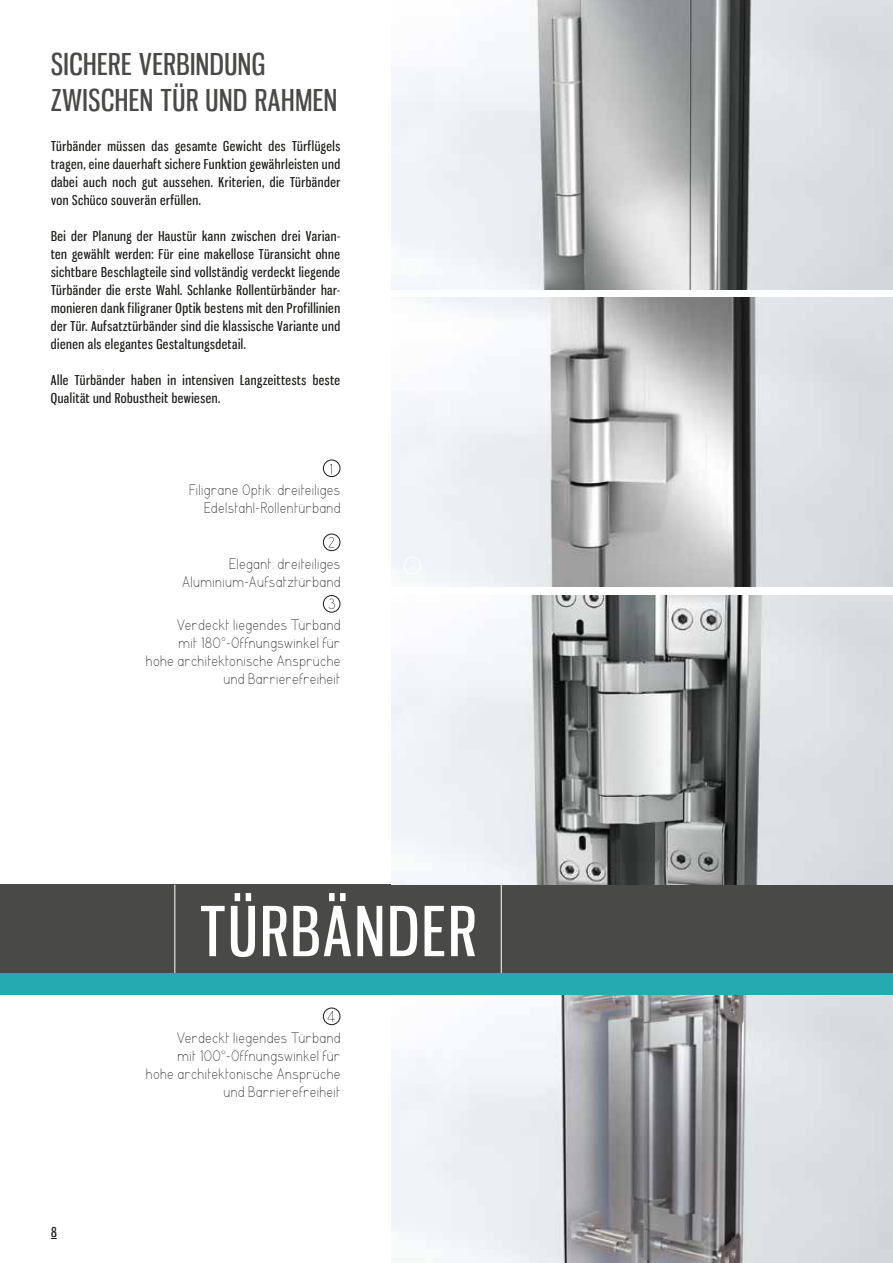
<style>
.page{position:relative;width:893px;height:1263px;background:#fff}
.page>*{position:absolute;margin:0;border:0;box-sizing:border-box;transform-origin:0 0}
.t1{font:67.5px "Gnuolane Rg";letter-spacing:.04em;color:#fff}
.t2{font:30px "Gnuolane Rg";color:#494948}
.t3{font:300 condensed 15px/18px "Grutch Grotesk";letter-spacing:.06em;color:#1a1a18;text-align:right}
.t4{font:13.5px/18px "Gnuolane Rg";letter-spacing:.04em;color:#1a1a18;text-align:justify}
</style>
<div class="page">
<div style="left:0;top:884px;width:893px;height:90px;background:#494948"></div>
<hr style="left:501px;top:884px;width:1px;height:90px;background:#fff">
<hr style="left:175px;top:884px;width:1px;height:90px;background:#fff">
<img style="left:391px;top:995px;width:502px;height:268px">
<img style="left:391px;top:595px;width:502px;height:289px">
<img style="left:391px;top:0;width:502px;height:289px">
<img style="left:391px;top:298px;width:502px;height:289px">
<svg style="left:411px;top:263px;width:2px;height:11px"></svg>
<div style="left:404px;top:259px;width:17px;height:17px;border:1px solid #fff;border-radius:50%"></div>
<svg style="left:408px;top:1011px;width:8px;height:10px"></svg>
<div style="left:404px;top:1008px;width:17px;height:17px;border:1px solid #fff;border-radius:50%"></div>
<svg style="left:327px;top:1011px;width:8px;height:10px"></svg>
<div style="left:323px;top:1008px;width:17px;height:17px;border:1px solid #1a1a18;border-radius:50%"></div>
<svg style="left:409px;top:560px;width:6px;height:11px"></svg>
<div style="left:404px;top:557px;width:17px;height:17px;border:1px solid #fff;border-radius:50%"></div>
<svg style="left:409px;top:611px;width:7px;height:11px"></svg>
<div style="left:404px;top:608px;width:17px;height:17px;border:1px solid #fff;border-radius:50%"></div>
<svg style="left:330px;top:464px;width:2px;height:10px"></svg>
<div style="left:323px;top:460px;width:17px;height:17px;border:1px solid #1a1a18;border-radius:50%"></div>
<svg style="left:329px;top:537px;width:5px;height:10px"></svg>
<div style="left:323px;top:534px;width:17px;height:17px;border:1px solid #1a1a18;border-radius:50%"></div>
<svg style="left:329px;top:598px;width:6px;height:11px"></svg>
<div style="left:323px;top:595px;width:17px;height:17px;border:1px solid #1a1a18;border-radius:50%"></div>
<div style="left:0;top:974px;width:893px;height:21px;background:#26aab1"></div>
<h2 class="t2" style="left:51px;top:46px;width:13px">sichereVer</h2>
<h2 class="t2" style="left:176px;top:46px;width:26px">bindung</h2>
<h2 class="t2" style="left:51px;top:82px;width:14px">zwischenT</h2>
<h2 class="t2" style="left:172px;top:82px;width:25px">ürund</h2>
<h2 class="t2" style="left:255px;top:82px;width:28px">Rahmen</h2>
<p class="t4" style="left:51px;top:137px;width:291px">Türbänder müssen das gesamte Gewicht des Türflügels tragen, eine dauerhaft sichere Funktion gewährleisten und dabei auch noch gut aussehen. Kriterien, die Türbänder von Schüco souverän erfüllen.</p>
<p class="t4" style="left:51px;top:227px;width:291px">Bei der Planung der Haustür kann zwischen drei Varian&shy;ten gewählt werden: Für eine makellose Türansicht ohne sichtbare Beschlagteile sind vollständig verdeckt liegende Türbänder die erste Wahl. Schlanke Rollentürbänder har&shy;monieren dank filigraner Optik bestens mit den Profillinien der Tür. Aufsatztürbänder sind die klassische Variante und dienen als elegantes Gestaltungsdetail.</p>
<p class="t4" style="left:51px;top:371px;width:291px">Alle Türbänder haben in intensiven Langzeittests beste<br>Qualität und Robustheit bewiesen.</p>
<p class="t3" style="left:190px;top:481px;width:152px">Filigrane Optik: dreiteiliges<br>Edelstahl-Rollentürband</p>
<p class="t3" style="left:183px;top:555px;width:159px">Elegant: dreiteiliges<br>Aluminium-Aufsatztürband</p>
<p class="t3" style="left:146px;top:617px;width:195px">Verdeckt liegendes Türband<br>mit 180°-Öffnungswinkel für<br>hohe architektonische Ansprüche und Barrierefreiheit</p>
<h1 class="t1" style="left:201px;top:890px;width:276px">TÜRBÄNDER</h1>
<p class="t4" style="left:51px;top:1223px;width:7px">8</p>
<p class="t3" style="left:146px;top:1029px;width:195px">Verdeckt liegendes Türband<br>mit 100°-Öffnungswinkel für<br>hohe architektonische Ansprüche und Barrierefreiheit</p>
</div>
